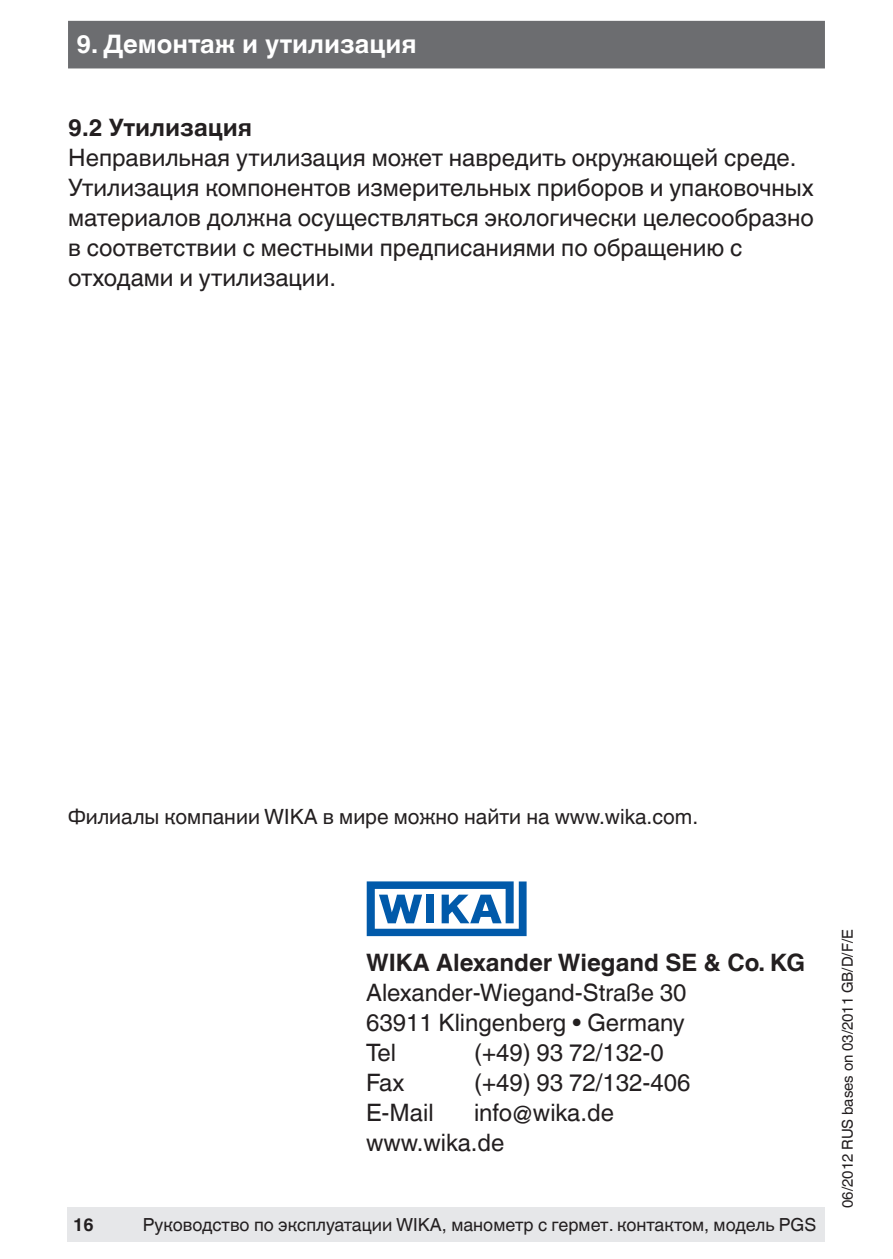
<style>
.page{position:relative;width:893px;height:1259px;background:#fff}
.page>*{position:absolute;margin:0;border:0;box-sizing:border-box;transform-origin:0 0}
.t1{font:700 25.5px "Helvetica World";color:#fff}
.t2{font:24px/30px "Helvetica World";color:#231f20}
.t3{font:700 24px "Helvetica World";color:#231f20}
.t4{font:21px "Helvetica World";color:#231f20}
.t5{font:18px "Helvetica World";color:#231f20}
.t6{font:700 18px "Helvetica World";color:#231f20}
.t7{font:15px "Helvetica World";color:#231f20}
</style>
<div class="page">
<div style="left:68px;top:21px;width:757px;height:47px;background:#6c6d70"></div>
<div style="left:67px;top:1208px;width:758px;height:34px;background:#e6e7e9"></div>
<svg style="left:367px;top:881px;width:160px;height:55px"></svg>
<p class="t1" style="left:77px;top:30px;width:342px">9. Демонтаж и утилизация</p>
<p class="t3" style="left:68px;top:114px;width:186px">9.2 Утилизация</p>
<p class="t2" style="left:68px;top:143px;width:747px">Неправильная утилизация может навредить окружающей среде.<br>Утилизация компонентов измерительных приборов и упаковочных материалов должна осуществляться экологически целесообразно в соответствии с местными предписаниями по обращению с отходами и утилизации.</p>
<p class="t4" style="left:68px;top:804px;width:632px">Филиалы компании WIKA в мире можно найти на www.wika.com.</p>
<p class="t3" style="left:366px;top:949px;width:441px">WIKA Alexander Wiegand SE &amp; Co. KG</p>
<p class="t2" style="left:366px;top:978px;width:322px;text-align:justify">Alexander-Wiegand-Straße 30<br>63911 Klingenberg • Germany Tel</p>
<p class="t2" style="left:474px;top:1038px;width:191px">(+49) 93 72/132-0</p>
<p class="t2" style="left:366px;top:1068px;width:40px">Fax</p>
<p class="t2" style="left:474px;top:1068px;width:218px">(+49) 93 72/132-406</p>
<p class="t2" style="left:366px;top:1098px;width:69px">E-Mail</p>
<p class="t2" style="left:366px;top:1098px;width:250px;text-indent:108px">info@wika.de www.wika.de</p>
<p class="t6" style="left:73px;top:1214px;width:22px">16</p>
<p class="t5" style="left:143px;top:1214px;width:675px">Руководство по эксплуатации WIKA, манометр с гермет. контактом, модель PGS</p>
<p class="t7" style="left:839px;top:1208px;width:280px;rotate:-90deg">06/2012 RUS bases on 03/2011 GB/D/F/E</p>
</div>
